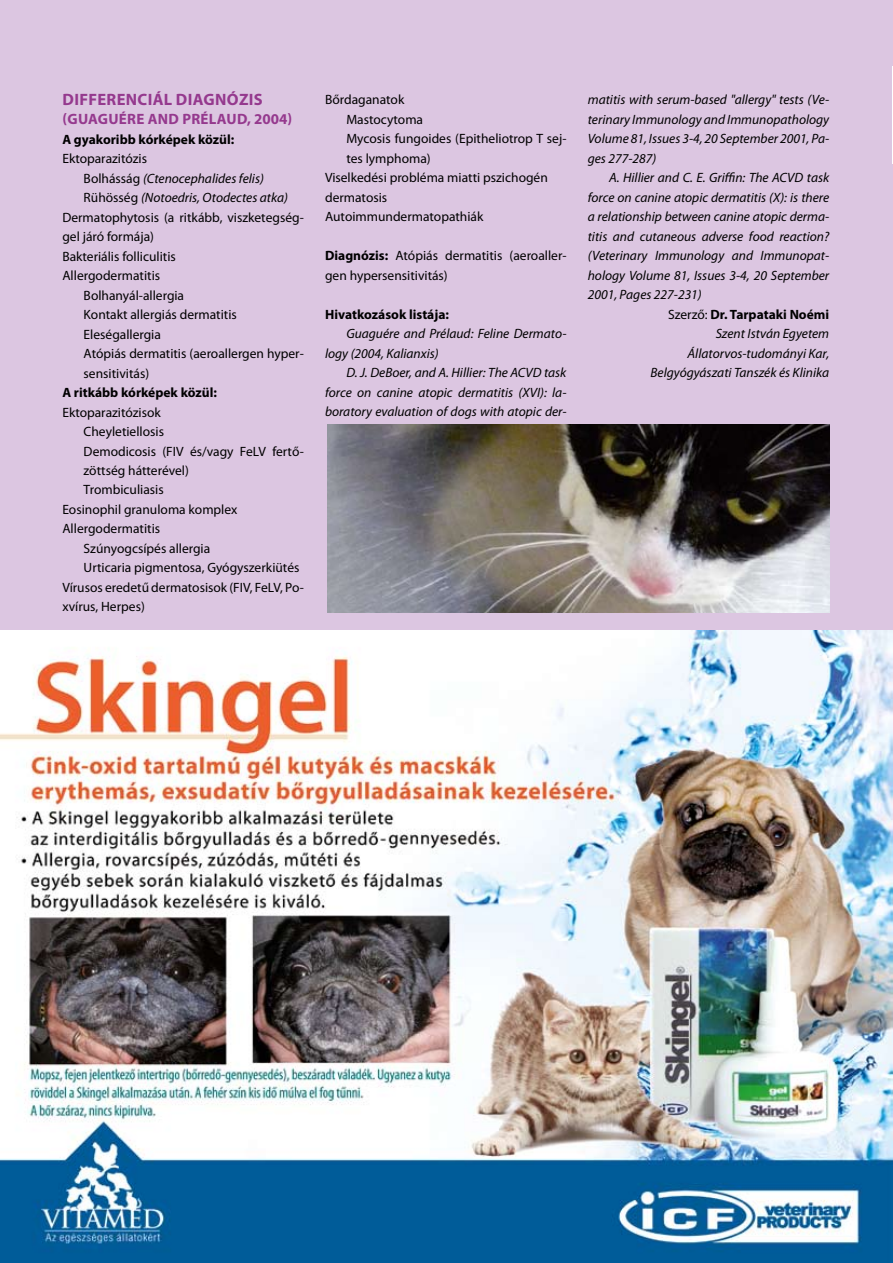
<style>
.page{position:relative;width:893px;height:1263px;background:#fff}
.page>*{position:absolute;margin:0;border:0;box-sizing:border-box;transform-origin:0 0}
.t1{font:700 16.5px "Myriad Pro";letter-spacing:.02em;color:#95398e}
.t2{font:700 15px "Myriad Pro";letter-spacing:.02em;color:#95398e}
.t3{font:italic 13.5px/19.5px "Myriad Pro";color:#000;text-align:justify}
.t4{font:13.5px/19.5px "Myriad Pro";color:#000}
.t5{font:700 13.5px "Myriad Pro";color:#000}
.s1{font-style:normal}
.s2{font-weight:700}
.s3{font-weight:400}
</style>
<div class="page">
<div style="left:0;top:0;width:893px;height:1216px;background:#dcc6e1"></div>
<img style="left:0;top:630px;width:893px;height:633px">
<hr style="left:892px;top:67px;width:1px;height:97px;background:#fff">
<img style="left:327px;top:424px;width:502px;height:188px">
<p class="t1" style="left:63px;top:90px;width:202px">Differenciál diagnózis</p>
<p class="t2" style="left:63px;top:111px;width:231px">(Guaguére and Prélaud, 2004)</p>
<p class="t5" style="left:62px;top:131px;width:173px">A gyakoribb kórképek közül:</p>
<p class="t4" style="left:62px;top:149px;width:86px">Ektoparazitózis</p>
<p class="t3" style="left:84px;top:169px;width:182px"><span class="s1">Bolhásság</span> (Ctenocephalides felis)</p>
<p class="t3" style="left:84px;top:188px;width:206px"><span class="s1">Rühösség</span> (Notoedris, Otodectes atka)</p>
<p class="t4" style="left:62px;top:208px;width:243px">Dermatophytosis (a ritkább, viszketegség-</p>
<p class="t4" style="left:62px;top:227px;width:93px">gel járó formája)</p>
<p class="t4" style="left:62px;top:246px;width:115px">Bakteriális folliculitis</p>
<p class="t4" style="left:62px;top:266px;width:99px">Allergodermatitis</p>
<p class="t4" style="left:84px;top:285px;width:102px">Bolhanyál-allergia</p>
<p class="t4" style="left:84px;top:305px;width:155px">Kontakt allergiás dermatitis</p>
<p class="t4" style="left:84px;top:324px;width:79px">Eleségallergia</p>
<p class="t4" style="left:84px;top:344px;width:222px">Atópiás dermatitis (aeroallergen hyper-</p>
<p class="t4" style="left:84px;top:363px;width:67px">sensitivitás)</p>
<p class="t5" style="left:62px;top:385px;width:156px">A ritkább kórképek közül:</p>
<p class="t4" style="left:62px;top:402px;width:100px">Ektoparazitózisok</p>
<p class="t4" style="left:84px;top:422px;width:82px">Cheyletiellosis</p>
<p class="t4" style="left:84px;top:441px;width:222px">Demodicosis (FIV és/vagy FeLV fertő-</p>
<p class="t4" style="left:84px;top:461px;width:107px">zöttség hátterével)</p>
<p class="t4" style="left:84px;top:480px;width:82px">Trombiculiasis</p>
<p class="t4" style="left:62px;top:500px;width:177px">Eosinophil granuloma komplex</p>
<p class="t4" style="left:62px;top:519px;width:99px">Allergodermatitis</p>
<p class="t4" style="left:84px;top:539px;width:128px">Szúnyogcsípés allergia</p>
<p class="t4" style="left:84px;top:558px;width:217px">Urticaria pigmentosa, Gyógyszerkiütés</p>
<p class="t4" style="left:62px;top:578px;width:243px">Vírusos eredetű dermatosisok (FIV, FeLV, Po-</p>
<p class="t4" style="left:62px;top:597px;width:84px">xvírus, Herpes)</p>
<p class="t4" style="left:325px;top:90px;width:81px">Bőrdaganatok</p>
<p class="t4" style="left:346px;top:110px;width:78px">Mastocytoma</p>
<p class="t4" style="left:346px;top:129px;width:222px">Mycosis fungoides (Epitheliotrop T sej-</p>
<p class="t4" style="left:346px;top:149px;width:86px">tes lymphoma)</p>
<p class="t4" style="left:325px;top:168px;width:224px">Viselkedési probléma miatti pszichogén</p>
<p class="t4" style="left:325px;top:188px;width:64px">dermatosis</p>
<p class="t4" style="left:325px;top:207px;width:160px">Autoimmundermatopathiák</p>
<p class="t4" style="left:325px;top:246px;width:243px"><span class="s2">Diagnózis:</span> Atópiás dermatitis (aeroaller&shy;gen hypersensitivitás)</p>
<p class="t5" style="left:325px;top:307px;width:125px">Hivatkozások listája:</p>
<p class="t3" style="left:325px;top:324px;width:243px;text-indent:21px">Guaguére and Prélaud: Feline Dermato&shy;logy (2004, Kalianxis)</p>
<p class="t3" style="left:325px;top:363px;width:243px;text-indent:21px">D. J. DeBoer, and A. Hillier: The ACVD task force on canine atopic dermatitis (XVI): la&shy;boratory evaluation of dogs with atopic der-</p>
<p class="t3" style="left:588px;top:90px;width:243px">matitis with serum-based "allergy" tests (Ve&shy;terinary Immunology and Immunopathology Volume 81, Issues 3-4, 20 September 2001, Pa&shy;ges 277-287)</p>
<p class="t3" style="left:609px;top:168px;width:222px">A. Hillier and C. E. Griffin: The ACVD task</p>
<p class="t3" style="left:588px;top:188px;width:243px">force on canine atopic dermatitis (X): is there</p>
<p class="t3" style="left:588px;top:207px;width:243px">a relationship between canine atopic derma-</p>
<p class="t3" style="left:588px;top:227px;width:243px">titis and cutaneous adverse food reaction?</p>
<p class="t3" style="left:588px;top:246px;width:243px">(Veterinary Immunology and Immunopat-</p>
<p class="t3" style="left:588px;top:266px;width:243px">hology Volume 81, Issues 3-4, 20 September</p>
<p class="t3" style="left:588px;top:285px;width:115px">2001, Pages 227-231)</p>
<p class="t5" style="left:668px;top:307px;width:163px"><span class="s3">Szerző:</span> Dr. Tarpataki Noémi</p>
<p class="t3" style="left:716px;top:324px;width:115px">Szent István Egyetem</p>
<p class="t3" style="left:688px;top:344px;width:143px">Állatorvos-tudományi Kar,</p>
<p class="t3" style="left:651px;top:363px;width:180px">Belgyógyászati Tanszék és Klinika</p>
</div>
